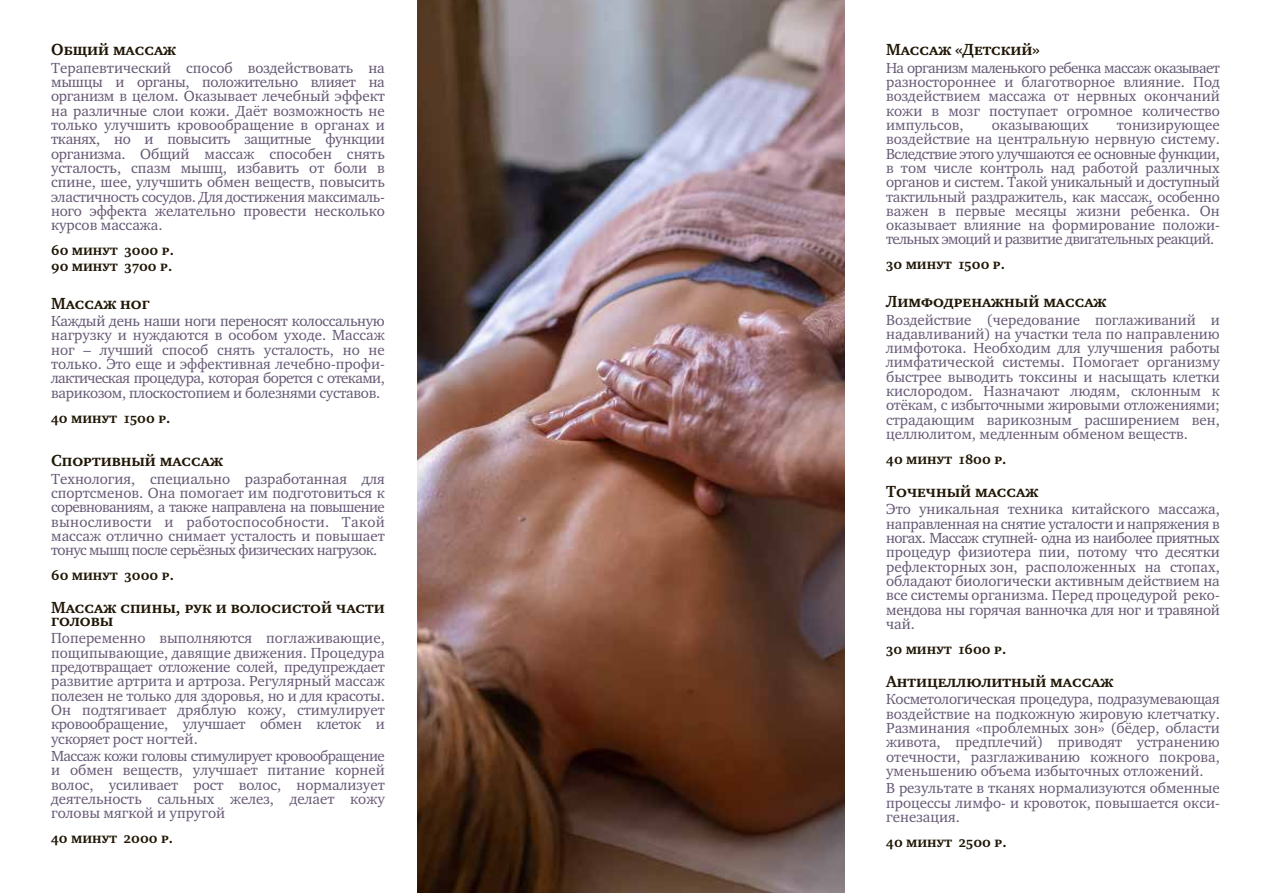
<style>
.page{position:relative;width:1263px;height:893px;background:#fff}
.page>*{position:absolute;margin:0;border:0;box-sizing:border-box;transform-origin:0 0}
.t1{font:700 16.5px/12.8px "Charter SCC";color:#201605}
.t2{font:15px/14.2px "Charter C";color:#675975;text-align:justify}
.t3{font:15px/14.2px "Charter C";color:#655773;text-align:justify}
.t4{font:15px "Charter C";letter-spacing:-.02em;color:#655773}
.t5{font:700 14.7px/15.9px "Charter SCC";color:#201605}
.s1{color:#655773}
</style>
<div class="page">
<img style="left:418px;top:0;width:426px;height:893px">
<p class="t1" style="left:51px;top:44px;width:127px">Общий массаж</p>
<p class="t3" style="left:51px;top:61px;width:335px">Терапевтический способ воздействовать на мышцы и органы, положительно влияет на организм в целом. Оказывает лечебный эффект на различные слои кожи. Даёт возможность не только улучшить кровообращение в органах и тканях, но и повысить защитные функции организма. Общий массаж способен снять усталость, спазм мышц, избавить от боли в спине, шее, улучшить обмен веществ, повысить</p>
<p class="t3" style="left:51px;top:189px;width:335px"><span class="s1">эластичность сосудов. Для достижения максималь&shy;ного</span> эффекта желательно провести несколько курсов массажа.</p>
<p class="t5" style="left:51px;top:242px;width:124px">60 минут 3000 р.<br>90 минут 3700 р.</p>
<p class="t1" style="left:51px;top:297px;width:100px">Массаж ног</p>
<p class="t4" style="left:51px;top:313px;width:335px">Каждый день наши ноги переносят колоссальную</p>
<p class="t2" style="left:51px;top:328px;width:335px">нагрузку и нуждаются в особом уходе. Массаж ног – лучший способ снять усталость, но не только. Это еще и эффективная лечебно-профи&shy;лактическая процедура, которая борется с отеками, варикозом, плоскостопием и болезнями суставов.</p>
<p class="t5" style="left:51px;top:410px;width:121px">40 минут 1500 р.</p>
<p class="t1" style="left:51px;top:454px;width:173px">Спортивный массаж</p>
<p class="t3" style="left:51px;top:472px;width:335px">Технология, специально разработанная для</p>
<p class="t2" style="left:51px;top:486px;width:335px">спортсменов. Она помогает им подготовиться к соревнованиям, а также направлена на повышение выносливости и работоспособности. Такой массаж отлично снимает усталость и повышает тонус мышц после серьёзных физических нагрузок.</p>
<p class="t5" style="left:51px;top:567px;width:124px">60 минут 3000 р.</p>
<p class="t1" style="left:51px;top:601px;width:335px">Массаж спины, рук и волосистой части головы</p>
<p class="t2" style="left:51px;top:631px;width:335px">Попеременно выполняются поглаживающие, пощипывающие, давящие движения. Процедура предотвращает отложение солей, предупреждает развитие артрита и артроза. Регулярный массаж полезен не только для здоровья, но и для красоты.<br>Он подтягивает дряблую кожу, стимулирует кровообращение, улучшает обмен клеток и ускоряет рост ногтей.</p>
<p class="t2" style="left:51px;top:749px;width:335px">Массаж кожи головы стимулирует кровообращение и обмен веществ, улучшает питание корней волос, усиливает рост волос, нормализует деятельность сальных желез, делает кожу головы мягкой и упругой</p>
<p class="t5" style="left:51px;top:830px;width:124px">40 минут 2000 р.</p>
<p class="t1" style="left:886px;top:44px;width:155px">Массаж «Детский»</p>
<p class="t2" style="left:886px;top:61px;width:335px">На организм маленького ребенка массаж оказывает разностороннее и благотворное влияние. Под воздействием массажа от нервных окончаний кожи в мозг поступает огромное количество импульсов,</p>
<p class="t2" style="left:886px;top:118px;width:335px;text-indent:231px">тонизирующее воздействие на центральную нервную систему.<br>Вследствие этого улучшаются ее основные функции, в том числе контроль над работой различных органов и систем. Такой уникальный и доступный тактильный раздражитель, как массаж, особенно важен в первые месяцы жизни ребенка. Он оказывает влияние на формирование положи&shy;тельных эмоций и развитие двигательных реакций.</p>
<p class="t5" style="left:886px;top:257px;width:120px">30 минут 1500 р.</p>
<p class="t1" style="left:886px;top:295px;width:222px">Лимфодренажный массаж</p>
<p class="t2" style="left:886px;top:312px;width:335px">Воздействие (чередование поглаживаний и надавливаний) на участки тела по направлению лимфотока. Необходим для улучшения работы лимфатической системы. Помогает организму быстрее выводить токсины и насыщать клетки кислородом. Назначают людям, склонным к отёкам, с избыточными жировыми отложениями; страдающим варикозным расширением вен, целлюлитом, медленным обменом веществ.</p>
<p class="t5" style="left:886px;top:451px;width:122px">40 минут 1800 р.</p>
<p class="t1" style="left:886px;top:485px;width:154px">Точечный массаж</p>
<p class="t3" style="left:886px;top:502px;width:335px">Это уникальная техника китайского массажа, направленная на снятие усталости и напряжения в ногах. Массаж ступней- одна из наиболее приятных процедур физиотера пии, потому что десятки рефлекторных зон, расположенных на стопах, обладают биологически активным действием на все системы организма. Перед процедурой реко&shy;мендова ны горячая ванночка для ног и травяной чай.</p>
<p class="t5" style="left:886px;top:641px;width:122px">30 минут 1600 р.</p>
<p class="t1" style="left:886px;top:675px;width:229px">Антицеллюлитный массаж</p>
<p class="t2" style="left:886px;top:692px;width:335px">Косметологическая процедура, подразумевающая воздействие на подкожную жировую клетчатку.<br>Разминания «проблемных зон» (бёдер, области живота, предплечий) приводят устранению отечности, разглаживанию кожного покрова, уменьшению объема избыточных отложений.</p>
<p class="t2" style="left:886px;top:781px;width:335px">В результате в тканях нормализуются обменные процессы лимфо- и кровоток, повышается окси&shy;генезация.</p>
<p class="t5" style="left:886px;top:834px;width:122px">40 минут 2500 р.</p>
<p class="t2" style="left:992px;top:118px;width:98px">оказывающих</p>
</div>
